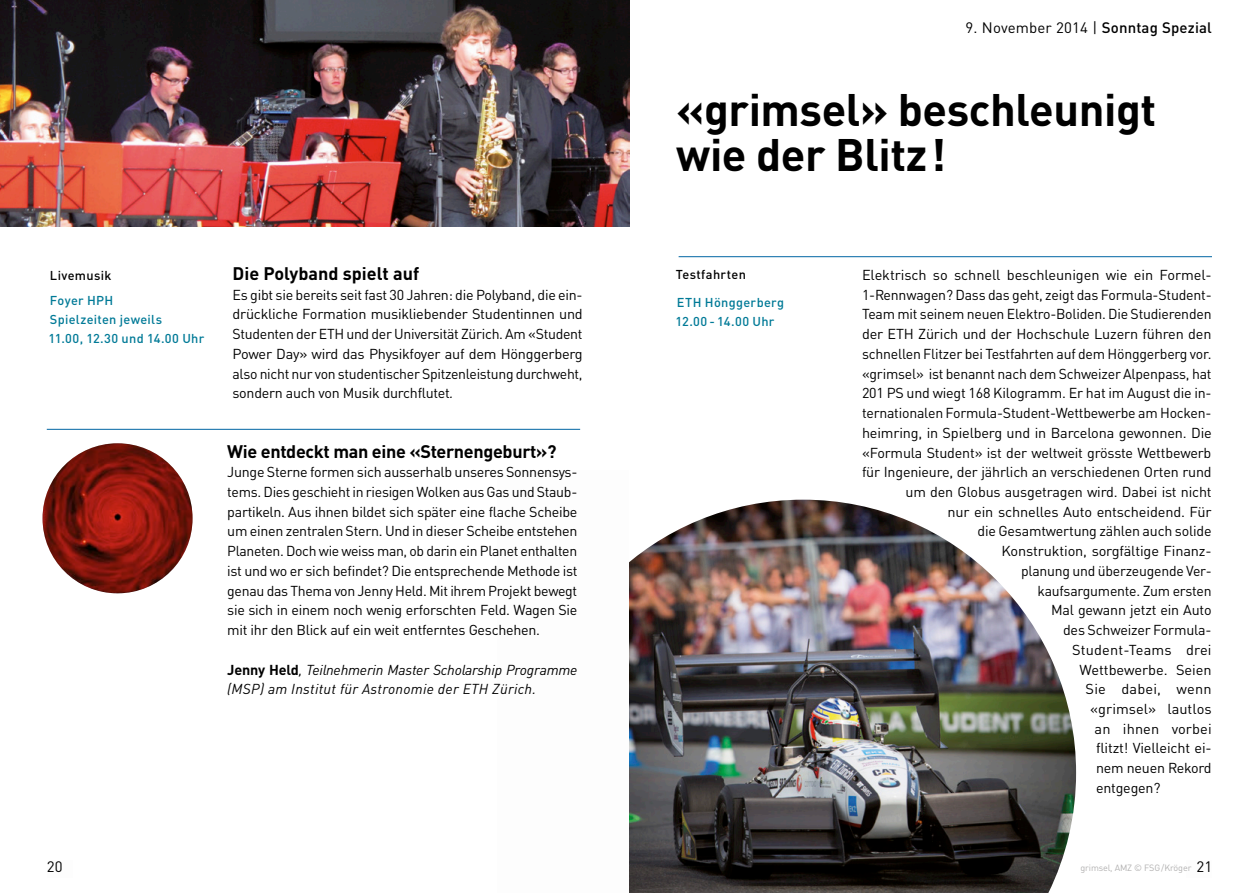
<style>
.page{position:relative;width:1259px;height:893px;background:#fff}
.page>*{position:absolute;margin:0;border:0;box-sizing:border-box;transform-origin:0 0}
.t1{font:700 45px/45px "DIN Pro";letter-spacing:-.01em;color:#000}
.t2{font:700 18px "DIN Pro";letter-spacing:-.02em;color:#000}
.t3{font:700 18px "DIN Pro";color:#000}
.t4{font:15px "DIN Pro";letter-spacing:.01em;color:#000}
.t5{font:14.25px/19.6px "DIN Pro";letter-spacing:-.015em;color:#000;text-align:justify}
.t6{font:italic 14.25px/19.6px "DIN Pro";letter-spacing:-.015em;color:#000}
.t7{font:14.25px "DIN Pro";letter-spacing:.005em;color:#000}
.t8{font:14.25px "DIN Pro";letter-spacing:.01em;color:#000}
.t9{font:14.25px "DIN Pro";letter-spacing:.015em;color:#000}
.t10{font:500 12.75px/18.8px "DIN Pro";letter-spacing:.025em;color:#007a97}
.t11{font:500 12.75px "DIN Pro";letter-spacing:.025em;color:#000}
.t12{font:9px "DIN Pro";letter-spacing:-.015em;color:#b2b1b1}
.s1{font-style:italic}
.s2{font-weight:700;font-style:normal}
.s3{font-weight:500}
</style>
<div class="page">
<img style="left:629px;top:500px;width:447px;height:393px">
<hr style="left:678px;top:256px;width:534px;height:1px;background:#0065a3">
<hr style="left:47px;top:429px;width:533px;height:1px;background:#0065a3">
<img style="left:43px;top:443px;width:150px;height:150px;border-radius:75px">
<img style="left:0;top:0;width:629px;height:226px">
<p class="t11" style="left:50px;top:265px;width:63px">Livemusik</p>
<p class="t10" style="left:49px;top:290px;width:157px">Foyer HPH<br>Spielzeiten jeweils<br>11.00, 12.30 und 14.00 Uhr</p>
<p class="t3" style="left:232px;top:258px;width:188px">Die Polyband spielt auf</p>
<p class="t5" style="left:232px;top:283px;width:352px">Es gibt sie bereits seit fast 30 Jahren: die Polyband, die ein&shy;drückliche Formation musikliebender Studentinnen und Studenten der ETH und der Universität Zürich. Am «Student Power Day» wird das Physikfoyer auf dem Hönggerberg also nicht nur von studentischer Spitzenleistung durchweht, sondern auch von Musik durchflutet<span class="s1">.</span></p>
<p class="t2" style="left:227px;top:436px;width:331px">Wie entdeckt man eine «Sternengeburt»?</p>
<p class="t5" style="left:227px;top:461px;width:352px">Junge Sterne formen sich ausserhalb unseres Sonnensys&shy;tems. Dies geschieht in riesigen Wolken aus Gas und Staub&shy;partikeln. Aus ihnen bildet sich später eine flache Scheibe um einen zentralen Stern. Und in dieser Scheibe entstehen Planeten. Doch wie weiss man, ob darin ein Planet enthalten ist und wo er sich befindet? Die entsprechende Methode ist genau das Thema von Jenny Held. Mit ihrem Projekt bewegt sie sich in einem noch wenig erforschten Feld. Wagen Sie mit ihr den Blick auf ein weit entferntes Geschehen.</p>
<p class="t6" style="left:227px;top:658px;width:352px"><span class="s2">Jenny Held</span>, Teilnehmerin Master Scholarship Programme (MSP) am Institut für Astronomie der ETH Zürich.</p>
<p class="t4" style="left:47px;top:854px;width:17px">20</p>
<p class="t4" style="left:965px;top:15px;width:248px">9. November 2014 | <span class="s3">Sonntag Spezial</span></p>
<h1 class="t1" style="left:676px;top:82px;width:481px">«grimsel» beschleunigt wie der Blitz !</h1>
<p class="t11" style="left:676px;top:264px;width:72px">Testfahrten</p>
<p class="t10" style="left:675px;top:292px;width:110px">ETH Hönggerberg<br>12.00 - 14.00 Uhr</p>
<p class="t5" style="left:862px;top:264px;width:351px">Elektrisch so schnell beschleunigen wie ein Formel-</p>
<p class="t5" style="left:862px;top:283px;width:351px">1-Rennwagen? Dass das geht, zeigt das Formula-Student-</p>
<p class="t5" style="left:862px;top:303px;width:351px">Team mit seinem neuen Elektro-Boliden. Die Studierenden</p>
<p class="t5" style="left:862px;top:323px;width:351px">der ETH Zürich und der Hochschule Luzern führen den</p>
<p class="t5" style="left:862px;top:343px;width:351px">schnellen Flitzer bei Testfahrten auf dem Hönggerberg vor.</p>
<p class="t5" style="left:862px;top:362px;width:351px">«grimsel» ist benannt nach dem Schweizer Alpenpass, hat</p>
<p class="t5" style="left:862px;top:382px;width:351px">201 PS und wiegt 168 Kilogramm. Er hat im August die in-</p>
<p class="t5" style="left:862px;top:402px;width:351px">ternationalen Formula-Student-Wettbewerbe am Hocken-</p>
<p class="t5" style="left:862px;top:421px;width:351px">heimring, in Spielberg und in Barcelona gewonnen. Die</p>
<p class="t5" style="left:862px;top:441px;width:351px">«Formula Student» ist der weltweit grösste Wettbewerb</p>
<p class="t5" style="left:862px;top:461px;width:351px">für Ingenieure, der jährlich an verschiedenen Orten rund</p>
<p class="t5" style="left:905px;top:481px;width:308px">um den Globus ausgetragen wird. Dabei ist nicht</p>
<p class="t5" style="left:947px;top:500px;width:266px">nur ein schnelles Auto entscheidend. Für</p>
<p class="t5" style="left:977px;top:520px;width:236px">die Gesamtwertung zählen auch solide</p>
<p class="t5" style="left:1001px;top:540px;width:212px">Konstruktion, sorgfältige Finanz-</p>
<p class="t5" style="left:1021px;top:560px;width:192px">planung und überzeugende Ver-</p>
<p class="t5" style="left:1037px;top:579px;width:175px">kaufsargumente. Zum ersten</p>
<p class="t5" style="left:1051px;top:599px;width:162px">Mal gewann jetzt ein Auto</p>
<p class="t5" style="left:1063px;top:619px;width:150px">des Schweizer Formula-</p>
<p class="t8" style="left:1072px;top:638px;width:141px">Student-Teams drei</p>
<p class="t5" style="left:1079px;top:658px;width:134px">Wettbewerbe. Seien</p>
<p class="t9" style="left:1085px;top:678px;width:127px">Sie dabei, wenn</p>
<p class="t7" style="left:1090px;top:698px;width:123px">«grimsel» lautlos</p>
<p class="t7" style="left:1094px;top:717px;width:119px">an ihnen vorbei</p>
<p class="t5" style="left:1096px;top:737px;width:117px">flitzt! Vielleicht ei-</p>
<p class="t5" style="left:1096px;top:757px;width:117px">nem neuen Rekord</p>
<p class="t5" style="left:1096px;top:776px;width:66px">entgegen?</p>
<p class="t4" style="left:1196px;top:854px;width:17px">21</p>
<p class="t12" style="left:1080px;top:861px;width:112px">grimsel, AMZ © FSG/Kröger</p>
</div>
